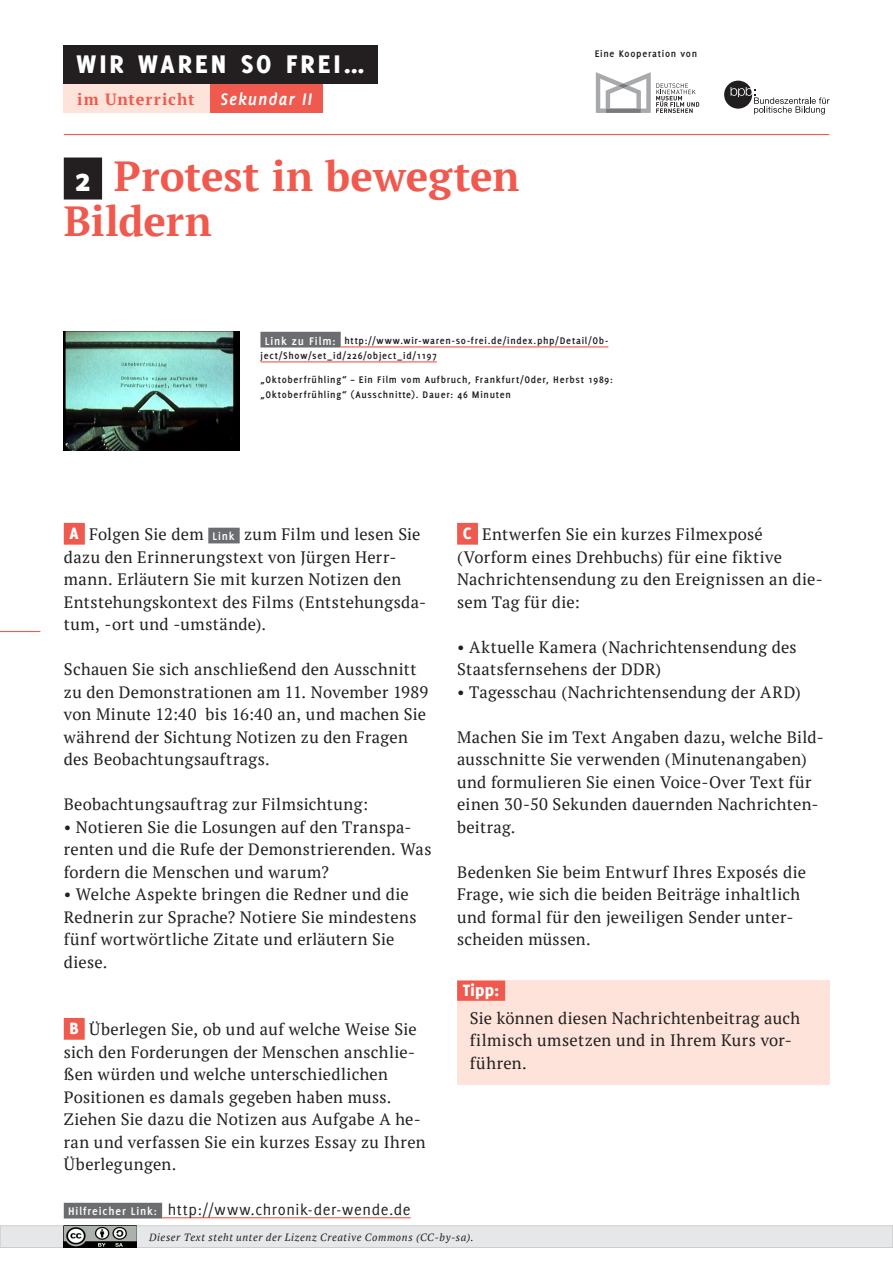
<style>
.page{position:relative;width:893px;height:1263px;background:#fff}
.page>*{position:absolute;margin:0;border:0;box-sizing:border-box;transform-origin:0 0}
.Aufgabe_Headline{font:700 42px "PT Serif";color:#f0594d}
.t1{font:800 27.9px "Delicious";letter-spacing:.115em;color:#fff}
.t2{font:italic 700 18.3px "Delicious";letter-spacing:.05em;color:#fff}
.S__Zusatzaufgabe_Hea{font:800 18px "Delicious";color:#fff}
.S__Fließtext{font:16.5px/22.5px "PT Serif";letter-spacing:.015em;color:#231f20}
.S__Zusatzaufgabe_Fli{font:16.5px/22.5px "PT Serif";letter-spacing:.02em;color:#231f20}
.S__Fließtext-2{font:16.5px "Delicious";letter-spacing:.04em;color:#231f20}
.t3{font:700 16.2px "PT Serif";letter-spacing:.055em;color:#f0594d}
.S__Zusatzaufgabe_Fli-2{font:italic 12px "PT Serif";letter-spacing:.03em;color:#231f20}
.BU{font:700 10.5px/15px "Delicious";letter-spacing:.07em;color:#231f20}
.weblink{font:700 10.5px/15px "Delicious";letter-spacing:.07em;color:#231f20}
.S__Zusatzaufgabe_Fli-3{font:italic 10.5px "PT Serif";letter-spacing:.055em;color:#231f20}
.s1{font-family:"Delicious";font-weight:800;font-size:34.5px;color:#fff}
.s2{font-size:12px;color:#fff}
.s3{font-family:"Delicious";font-weight:800;font-size:18px;color:#fff}
.s4{font-family:"Delicious";font-weight:700;font-size:12px;color:#fff}
.s5{font-weight:700;font-size:12px;color:#fff}
</style>
<div class="page">
<hr style="left:0;top:631px;width:40px;height:1px;background:#f0594d">
<div style="left:64px;top:158px;width:38px;height:42px;background:#231f20"></div>
<div style="left:64px;top:523px;width:21px;height:22px;background:#f0594d"></div>
<div style="left:208px;top:528px;width:32px;height:15px;background:#6c6d70"></div>
<div style="left:64px;top:1018px;width:21px;height:22px;background:#f0594d"></div>
<div style="left:64px;top:1203px;width:98px;height:15px;background:#6c6d70"></div>
<hr style="left:162px;top:1217px;width:249px;height:1px;background:#f0594d">
<div style="left:457px;top:523px;width:21px;height:22px;background:#f0594d"></div>
<img style="left:64px;top:332px;width:175px;height:118px">
<div style="left:260px;top:332px;width:81px;height:15px;background:#6c6d70"></div>
<hr style="left:341px;top:346px;width:267px;height:1px;background:#f0594d">
<hr style="left:260px;top:361px;width:177px;height:1px;background:#f0594d">
<div style="left:457px;top:980px;width:372px;height:105px;background:#fde3d9"></div>
<div style="left:457px;top:980px;width:48px;height:21px;background:#f0594d"></div>
<div style="left:0;top:1226px;width:893px;height:21px;background:#e6e7e9"></div>
<div style="left:0;top:1225px;width:893px;height:23px;border:1px solid #cbccce"></div>
<img style="left:64px;top:1226px;width:73px;height:21px">
<hr style="left:64px;top:134px;width:765px;height:1px;background:#f0594d">
<svg style="left:596px;top:72px;width:103px;height:41px"></svg>
<svg style="left:724px;top:81px;width:105px;height:34px"></svg>
<div style="left:64px;top:45px;width:314px;height:39px;background:#231f20"></div>
<div style="left:210px;top:84px;width:113px;height:28px;background:#f0594d"></div>
<div style="left:64px;top:84px;width:146px;height:28px;background:#fde3d9"></div>
<p class="t1" style="left:77px;top:47px;width:290px">WIR WAREN SO FREI...</p>
<p class="t3" style="left:77px;top:88px;width:119px">im Unterricht</p>
<p class="t2" style="left:220px;top:88px;width:93px">Sekundar II</p>
<p class="Aufgabe_Headline" style="left:75px;top:148px;width:446px"><span class="s1">2</span> Protest in bewegten</p>
<p class="Aufgabe_Headline" style="left:64px;top:193px;width:150px">Bildern</p>
<p class="BU" style="left:595px;top:45px;width:104px">Eine Kooperation von</p>
<p class="weblink" style="left:260px;top:333px;width:349px;text-indent:4px"><span class="s2">Link zu Film:</span> http://www.wir-waren-so-frei.de/index.php/Detail/Ob&shy;ject/Show/set_id/226/object_id/1197</p>
<p class="BU" style="left:260px;top:372px;width:354px">„Oktoberfrühling“ – Ein Film vom Aufbruch, Frankfurt/Oder, Herbst 1989: „Oktoberfrühling“ (Ausschnitte). Dauer: 46 Minuten</p>
<p class="S__Fließtext" style="left:64px;top:523px;width:364px;text-indent:6px"><span class="s3">A</span> Folgen Sie dem <span class="s4">Link</span> zum Film und lesen Sie dazu den Erinnerungstext von Jürgen Herr&shy;mann. Erläutern Sie mit kurzen Notizen den Entstehungskontext des Films (Entstehungsda&shy;tum, -ort und -umstände).</p>
<p class="S__Fließtext" style="left:64px;top:658px;width:366px">Schauen Sie sich anschließend den Ausschnitt zu den Demonstrationen am 11. November 1989 von Minute 12:40 bis 16:40 an, und machen Sie während der Sichtung Notizen zu den Fragen des Beobachtungsauftrags.</p>
<p class="S__Fließtext" style="left:64px;top:793px;width:306px">Beobachtungsauftrag zur Filmsichtung:</p>
<p class="S__Fließtext" style="left:64px;top:815px;width:369px">• Notieren Sie die Losungen auf den Transpa&shy;renten und die Rufe der Demonstrierenden. Was fordern die Menschen und warum?</p>
<p class="S__Fließtext" style="left:64px;top:883px;width:354px">• Welche Aspekte bringen die Redner und die Rednerin zur Sprache? Notiere Sie mindestens fünf wortwörtliche Zitate und erläutern Sie diese.</p>
<p class="S__Fließtext" style="left:64px;top:1018px;width:363px;text-indent:6px"><span class="s3">B</span> Überlegen Sie, ob und auf welche Weise Sie sich den Forderungen der Menschen anschlie&shy;ßen würden und welche unterschiedlichen Positionen es damals gegeben haben muss.<br>Ziehen Sie dazu die Notizen aus Aufgabe A he&shy;ran und verfassen Sie ein kurzes Essay zu Ihren Überlegungen.</p>
<p class="S__Fließtext-2" style="left:68px;top:1200px;width:344px"><span class="s5">Hilfreicher Link:</span> http://www.chronik-der-wende.de</p>
<p class="S__Fließtext" style="left:457px;top:523px;width:367px;text-indent:6px"><span class="s3">C</span> Entwerfen Sie ein kurzes Filmexposé (Vorform eines Drehbuchs) für eine fiktive Nachrichtensendung zu den Ereignissen an die&shy;sem Tag für die:</p>
<p class="S__Fließtext" style="left:457px;top:635px;width:341px">• Aktuelle Kamera (Nachrichtensendung des<br>Staatsfernsehens der DDR)</p>
<p class="S__Fließtext" style="left:457px;top:680px;width:345px">• Tagesschau (Nachrichtensendung der ARD)</p>
<p class="S__Fließtext" style="left:457px;top:725px;width:368px">Machen Sie im Text Angaben dazu, welche Bild&shy;ausschnitte Sie verwenden (Minutenangaben) und formulieren Sie einen Voice-Over Text für einen 30-50 Sekunden dauernden Nachrichten&shy;beitrag.</p>
<p class="S__Fließtext" style="left:457px;top:860px;width:350px">Bedenken Sie beim Entwurf Ihres Exposés die Frage, wie sich die beiden Beiträge inhaltlich und formal für den jeweiligen Sender unter&shy;scheiden müssen.</p>
<p class="S__Zusatzaufgabe_Hea" style="left:463px;top:979px;width:38px">Tipp:</p>
<p class="S__Zusatzaufgabe_Fli" style="left:470px;top:1007px;width:332px">Sie können diesen Nachrichtenbeitrag auch filmisch umsetzen und in Ihrem Kurs vor&shy;führen.</p>
<p class="S__Zusatzaufgabe_Fli-2" style="left:189px;top:1225px;width:354px">Dieser Text steht unter der Lizenz Creative Commens (CC-by-sa).</p>
<p class="S__Zusatzaufgabe_Fli-3" style="left:149px;top:1231px;width:326px">Dieser Text steht unter der Lizenz Creative Commons (CC-by-sa).</p>
</div>
